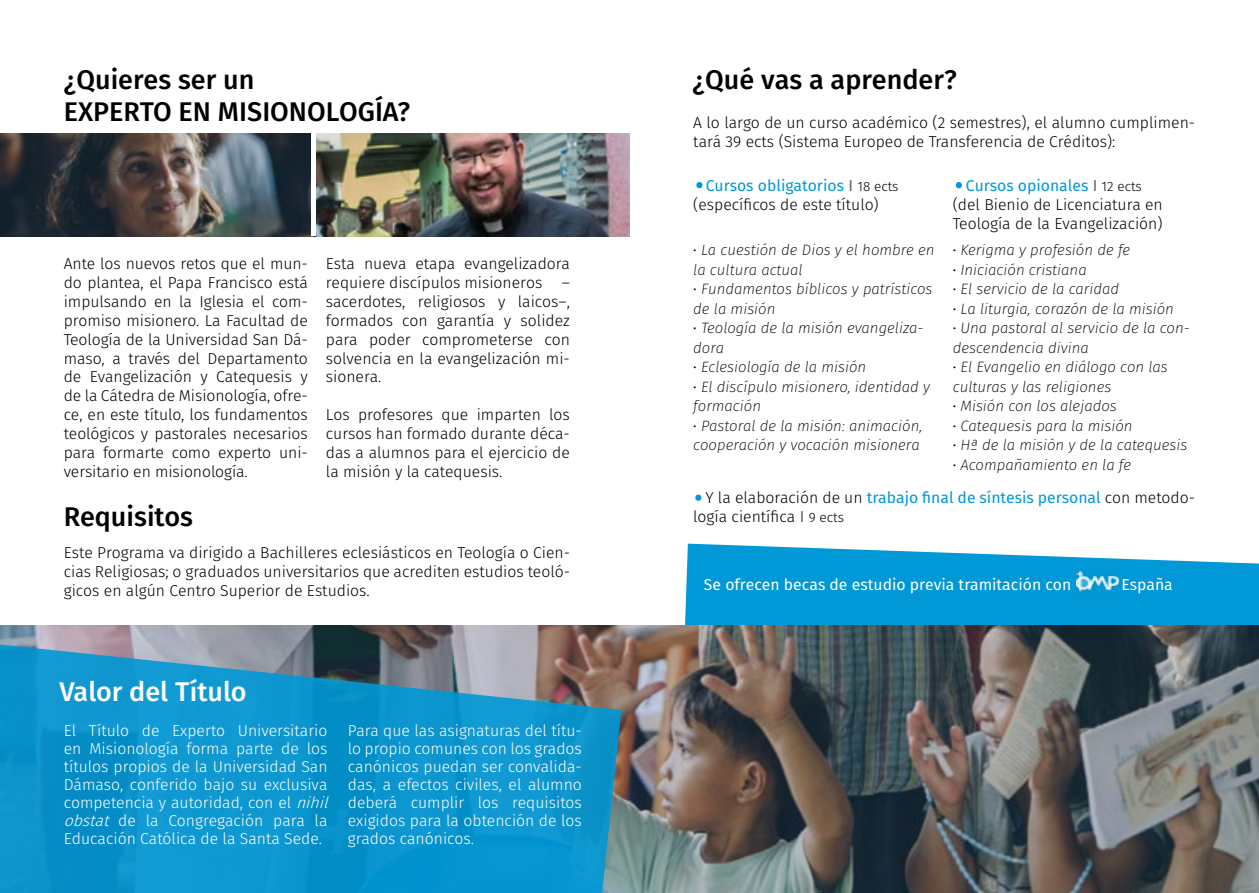
<style>
.page{position:relative;width:1259px;height:893px;background:#fff}
.page>*{position:absolute;margin:0;border:0;box-sizing:border-box;transform-origin:0 0}
.t1{font:54px "Minion Pro";color:#0098d6}
.t2{font:500 27px/32.4px "Fira Sans";color:#000}
.t3{font:500 27px "Fira Sans";color:#fff}
.t4{font:300 15.75px/18.9px "Fira Sans";color:#000;text-align:justify}
.t5{font:300 15.75px/18px "Fira Sans";color:#fff}
.t6{font:15.75px "Fira Sans";color:#fff}
.t7{font:italic 200 15px/19.5px "Fira Sans";color:#000}
.s1{font-style:italic}
.s2{font-weight:400;color:#0098d6}
.s3{font-weight:400;color:#646363}
.s4{font-size:13.5px}
.s5{font-weight:400;font-style:normal}
</style>
<div class="page">
<svg style="left:685px;top:544px;width:574px;height:81px;background:#1fa4db"></svg>
<img style="left:621px;top:625px;width:638px;height:268px">
<svg style="left:0;top:625px;width:621px;height:268px;background:#2490be"></svg>
<img style="left:0;top:134px;width:629px;height:102px">
<div style="left:311px;top:134px;width:5px;height:102px;background:#fff"></div>
<img style="left:1076px;top:571px;width:42px;height:22px">
<h2 class="t2" style="left:64px;top:62px;width:348px">¿Quieres ser un<br>EXPERTO EN MISIONOLOGÍA?</h2>
<p class="t4" style="left:64px;top:254px;width:246px">Ante los nuevos retos que el mun&shy;do plantea, el Papa Francisco está impulsando en la Iglesia el com&shy;promiso misionero. La Facultad de Teología de la Universidad San Dá&shy;maso, a través del Departamento de Evangelización y Catequesis y de la Cátedra de Misionología, ofre&shy;ce, en este título, los fundamentos teológicos y pastorales necesarios para formarte como experto uni&shy;versitario en misionología.</p>
<p class="t4" style="left:326px;top:254px;width:246px">Esta nueva etapa evangelizadora requiere discípulos misioneros – sacerdotes, religiosos y laicos–, formados con garantía y solidez para poder comprometerse con solvencia en la evangelización mi&shy;sionera.</p>
<p class="t4" style="left:326px;top:405px;width:246px">Los profesores que imparten los cursos han formado durante déca&shy;das a alumnos para el ejercicio de la misión y la catequesis.</p>
<h2 class="t2" style="left:64px;top:499px;width:131px">Requisitos</h2>
<p class="t4" style="left:64px;top:543px;width:508px">Este Programa va dirigido a Bachilleres eclesiásticos en Teología o Cien&shy;cias Religiosas; o graduados universitarios que acrediten estudios teoló&shy;gicos en algún Centro Superior de Estudios.</p>
<h2 class="t3" style="left:60px;top:670px;width:189px">Valor del Título</h2>
<p class="t5" style="left:64px;top:721px;width:271px">El Título de Experto Universitario en Misionología forma parte de los títulos propios de la Universidad San Dámaso, conferido bajo su exclusiva competencia y autoridad, con el <span class="s1">nihil obstat</span> de la Congregación para la Educación Católica de la Santa Sede.</p>
<p class="t5" style="left:348px;top:721px;width:235px;text-align:justify">Para que las asignaturas del títu&shy;lo propio comunes con los grados canónicos puedan ser convalida&shy;das, a efectos civiles, el alumno deberá cumplir los requisitos exigidos para la obtención de los grados canónicos.</p>
<h2 class="t2" style="left:692px;top:62px;width:266px">¿Qué vas a aprender?</h2>
<p class="t4" style="left:693px;top:113px;width:503px">A lo largo de un curso académico (2 semestres), el alumno cumplimen&shy;tará 39 ects (Sistema Europeo de Transferencia de Créditos):</p>
<p class="t4" style="left:693px;top:176px;width:207px;text-indent:13px"><span class="s2">Cursos obligatorios</span> <span class="s3">I</span> <span class="s4">18 ects </span>(específicos de este título)</p>
<h1 class="t1" style="left:693px;top:144px;width:14px">·</h1>
<p class="t7" style="left:693px;top:240px;width:243px"><span class="s5">·</span> La cuestión de Dios y el hombre en la cultura actual<br><span class="s5">·</span> Fundamentos bíblicos y patrísticos de la misión<br><span class="s5">·</span> Teología de la misión evangeliza&shy;dora<br><span class="s5">·</span> Eclesiología de la misión<br><span class="s5">·</span> El discípulo misionero, identidad y formación<br><span class="s5">·</span> Pastoral de la misión: animación, cooperación y vocación misionera</p>
<p class="t4" style="left:952px;top:176px;width:212px;text-align:center"><span class="s2">Cursos opionales</span> <span class="s3">I</span> <span class="s4">12 ects<br></span>(del Bienio de Licenciatura en<br>Teología de la Evangelización)</p>
<h1 class="t1" style="left:952px;top:144px;width:14px">·</h1>
<p class="t7" style="left:952px;top:240px;width:238px"><span class="s5">·</span> Kerigma y profesión de fe<br><span class="s5">·</span> Iniciación cristiana<br><span class="s5">·</span> El servicio de la caridad<br><span class="s5">·</span> La liturgia, corazón de la misión<br><span class="s5">·</span> Una pastoral al servicio de la con&shy;descendencia divina<br><span class="s5">·</span> El Evangelio en diálogo con las culturas y las religiones<br><span class="s5">·</span> Misión con los alejados<br><span class="s5">·</span> Catequesis para la misión<br><span class="s5">·</span> Hª de la misión y de la catequesis <span class="s5">·</span> Acompañamiento en la fe</p>
<p class="t4" style="left:693px;top:488px;width:503px;text-indent:12px">Y la elaboración de un <span class="s2">trabajo final de síntesis personal</span> con metodo&shy;logía científica <span class="s3">I</span> <span class="s4">9 ects</span></p>
<h1 class="t1" style="left:692px;top:457px;width:14px">·</h1>
<p class="t6" style="left:704px;top:572px;width:369px">Se ofrecen becas de estudio previa tramitación con</p>
<p class="t6" style="left:1121px;top:572px;width:53px">España</p>
</div>
